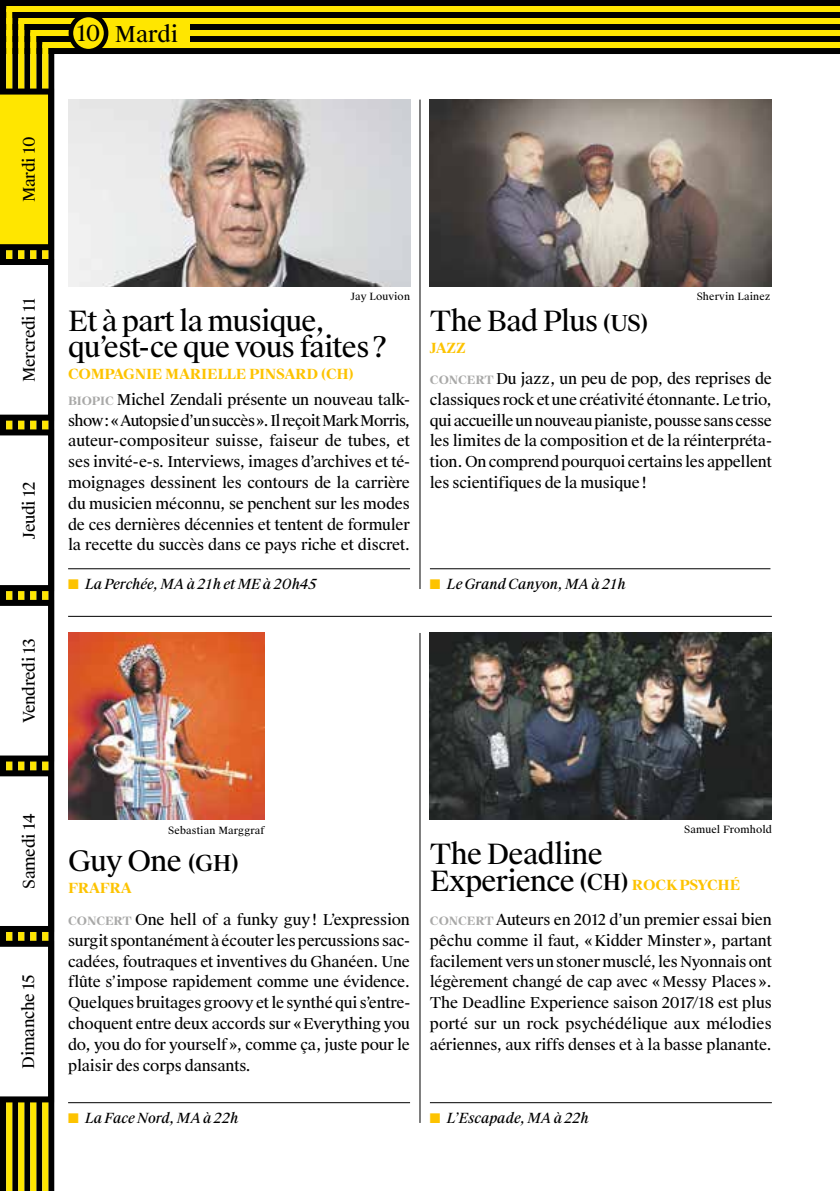
<style>
.page{position:relative;width:840px;height:1191px;background:#fff}
.page>*{position:absolute;margin:0;border:0;box-sizing:border-box;transform-origin:0 0}
.t1{font:28px/26px "Suisse Works";letter-spacing:-.025em;color:#000}
.t2{font:22px "Suisse Works";color:#000}
.t3{font:16px "Suisse Works";letter-spacing:-.025em;color:#000}
.t4{font:15px/20.8px "Suisse Works";letter-spacing:-.015em;color:#000;text-align:justify}
.t5{font:italic 14px "Suisse Works";letter-spacing:-.01em;color:#000}
.t6{font:700 14px "Suisse Works";letter-spacing:-.02em;color:#fdc300}
.t7{font:10px "Suisse Works";letter-spacing:.015em;color:#000}
.s1{font-weight:700;font-size:11.6px;color:#a8a8a7}
.s2{font-weight:500;font-size:22px}
.s3{color:#fdc300}
.s4{font-weight:700;font-size:14px;color:#fdc300}
</style>
<div class="page">
<div style="left:0;top:0;width:839px;height:6px;background:#000"></div>
<div style="left:0;top:24px;width:839px;height:6px;background:#000"></div>
<div style="left:0;top:12px;width:839px;height:6px;background:#000"></div>
<div style="left:0;top:36px;width:839px;height:6px;background:#000"></div>
<div style="left:0;top:48px;width:839px;height:6px;background:#000"></div>
<div style="left:0;top:6px;width:839px;height:6px;background:#ffe600"></div>
<div style="left:0;top:30px;width:839px;height:6px;background:#ffe600"></div>
<div style="left:0;top:18px;width:839px;height:6px;background:#ffe600"></div>
<div style="left:0;top:42px;width:839px;height:6px;background:#ffe600"></div>
<svg style="left:839px;top:0;width:1px;height:54px"></svg>
<div style="left:0;top:0;width:6px;height:1191px;background:#000"></div>
<div style="left:24px;top:24px;width:6px;height:1167px;background:#000"></div>
<div style="left:12px;top:12px;width:6px;height:1179px;background:#000"></div>
<div style="left:36px;top:36px;width:6px;height:1155px;background:#000"></div>
<div style="left:48px;top:48px;width:6px;height:1143px;background:#000"></div>
<div style="left:6px;top:9px;width:6px;height:1182px;background:#ffe600"></div>
<div style="left:30px;top:33px;width:6px;height:1158px;background:#ffe600"></div>
<div style="left:18px;top:21px;width:6px;height:1170px;background:#ffe600"></div>
<div style="left:42px;top:44px;width:6px;height:1147px;background:#ffe600"></div>
<img style="left:429px;top:100px;width:342px;height:186px">
<img style="left:68px;top:633px;width:196px;height:187px">
<img style="left:429px;top:633px;width:342px;height:187px">
<img style="left:68px;top:100px;width:342px;height:186px">
<svg style="left:0;top:429px;width:49px;height:162px;background:#e7e7e6"></svg>
<svg style="left:0;top:940px;width:49px;height:162px;background:#e7e7e6"></svg>
<svg style="left:0;top:770px;width:49px;height:162px;background:#e7e7e6"></svg>
<svg style="left:0;top:600px;width:48px;height:161px;background:#ececec"></svg>
<svg style="left:0;top:259px;width:48px;height:161px;background:#ececec"></svg>
<svg style="left:0;top:89px;width:48px;height:161px"></svg>
<hr style="left:419px;top:633px;width:1px;height:490px;background:#000">
<hr style="left:419px;top:100px;width:1px;height:489px;background:#000">
<hr style="left:429px;top:568px;width:341px;height:1px;background:#000">
<hr style="left:68px;top:568px;width:342px;height:1px;background:#000">
<hr style="left:68px;top:1102px;width:342px;height:1px;background:#000">
<hr style="left:429px;top:1102px;width:342px;height:1px;background:#000">
<hr style="left:68px;top:616px;width:703px;height:1px;background:#000">
<div style="left:103px;top:20px;width:86px;height:28px;background:#ffe600"></div>
<div style="left:71px;top:15px;width:35px;height:36px;background:#ffe600;border-radius:50%"></div>
<div style="left:69px;top:13px;width:39px;height:40px;border:5px solid #000;border-radius:50%"></div>
<h2 class="t2" style="left:76px;top:21px;width:103px">10 Mardi</h2>
<p class="t3" style="left:19px;top:202px;width:67px;rotate:-90deg">Mardi 10</p>
<p class="t3" style="left:19px;top:382px;width:86px;rotate:-90deg">Mercredi 11</p>
<p class="t3" style="left:19px;top:539px;width:59px;rotate:-90deg">Jeudi 12</p>
<p class="t3" style="left:19px;top:723px;width:87px;rotate:-90deg">Vendredi 13</p>
<p class="t7" style="left:350px;top:290px;width:61px">Jay Louvion</p>
<h1 class="t1" style="left:68px;top:308px;width:321px">Et à part la musique, qu’est-ce que vous faites?</h1>
<p class="t6" style="left:68px;top:365px;width:287px">COMPAGNIE MARIELLE PINSARD (CH)</p>
<p class="t4" style="left:68px;top:389px;width:343px"><span class="s1">BIOPIC</span> Michel Zendali présente un nouveau talk&shy;show: «Autopsie d’un succès». Il reçoit Mark Morris, auteur-compositeur suisse, faiseur de tubes, et ses invité-e-s. Interviews, images d’archives et té&shy;moignages dessinent les contours de la carrière du musicien méconnu, se penchent sur les modes de ces dernières décennies et tentent de formuler la recette du succès dans ce pays riche et discret.</p>
<h1 class="t1" style="left:429px;top:308px;width:219px">The Bad Plus <span class="s2">(US)</span></h1>
<p class="t6" style="left:429px;top:339px;width:37px">JAZZ</p>
<p class="t7" style="left:696px;top:290px;width:75px">Shervin Lainez</p>
<p class="t4" style="left:429px;top:368px;width:343px"><span class="s1">CONCERT</span> Du jazz, un peu de pop, des reprises de classiques rock et une créativité étonnante. Le trio, qui accueille un nouveau pianiste, pousse sans cesse les limites de la composition et de la réinterpréta&shy;tion. On comprend pourquoi certains les appellent les scientifiques de la musique!</p>
<p class="t5" style="left:68px;top:575px;width:250px"><span class="s3">■</span> La Perchée, MA à 21h et ME à 20h45</p>
<p class="t5" style="left:429px;top:575px;width:197px"><span class="s3">■</span> Le Grand Canyon, MA à 21h</p>
<p class="t3" style="left:19px;top:888px;width:77px;rotate:-90deg">Samedi 14</p>
<p class="t3" style="left:19px;top:1068px;width:95px;rotate:-90deg">Dimanche 15</p>
<p class="t7" style="left:168px;top:823px;width:98px">Sebastian Marggraf</p>
<p class="t7" style="left:683px;top:823px;width:89px">Samuel Fromhold</p>
<h1 class="t1" style="left:68px;top:848px;width:172px">Guy One <span class="s2">(GH)</span></h1>
<p class="t6" style="left:68px;top:879px;width:65px">FRAFRA</p>
<p class="t4" style="left:68px;top:909px;width:343px"><span class="s1">CONCERT</span> One hell of a funky guy! L’expression surgit spontanément à écouter les percussions sac&shy;cadées, foutraques et inventives du Ghanéen. Une flûte s’impose rapidement comme une évidence.<br>Quelques bruitages groovy et le synthé qui s’entre&shy;choquent entre deux accords sur «Everything you do, you do for yourself», comme ça, juste pour le plaisir des corps dansants.</p>
<h1 class="t1" style="left:429px;top:842px;width:311px">The Deadline<br>Experience <span class="s2">(CH)</span> <span class="s4">ROCK PSYCHÉ</span></h1>
<p class="t4" style="left:429px;top:909px;width:343px"><span class="s1">CONCERT</span> Auteurs en 2012 d’un premier essai bien pêchu comme il faut, «Kidder Minster», partant facilement vers un stoner musclé, les Nyonnais ont légèrement changé de cap avec «Messy Places».<br>The Deadline Experience saison 2017/18 est plus porté sur un rock psychédélique aux mélodies aériennes, aux riffs denses et à la basse planante.</p>
<p class="t5" style="left:68px;top:1109px;width:172px"><span class="s3">■</span> La Face Nord, MA à 22h</p>
<p class="t5" style="left:429px;top:1109px;width:160px"><span class="s3">■</span> L’Escapade, MA à 22h</p>
</div>
